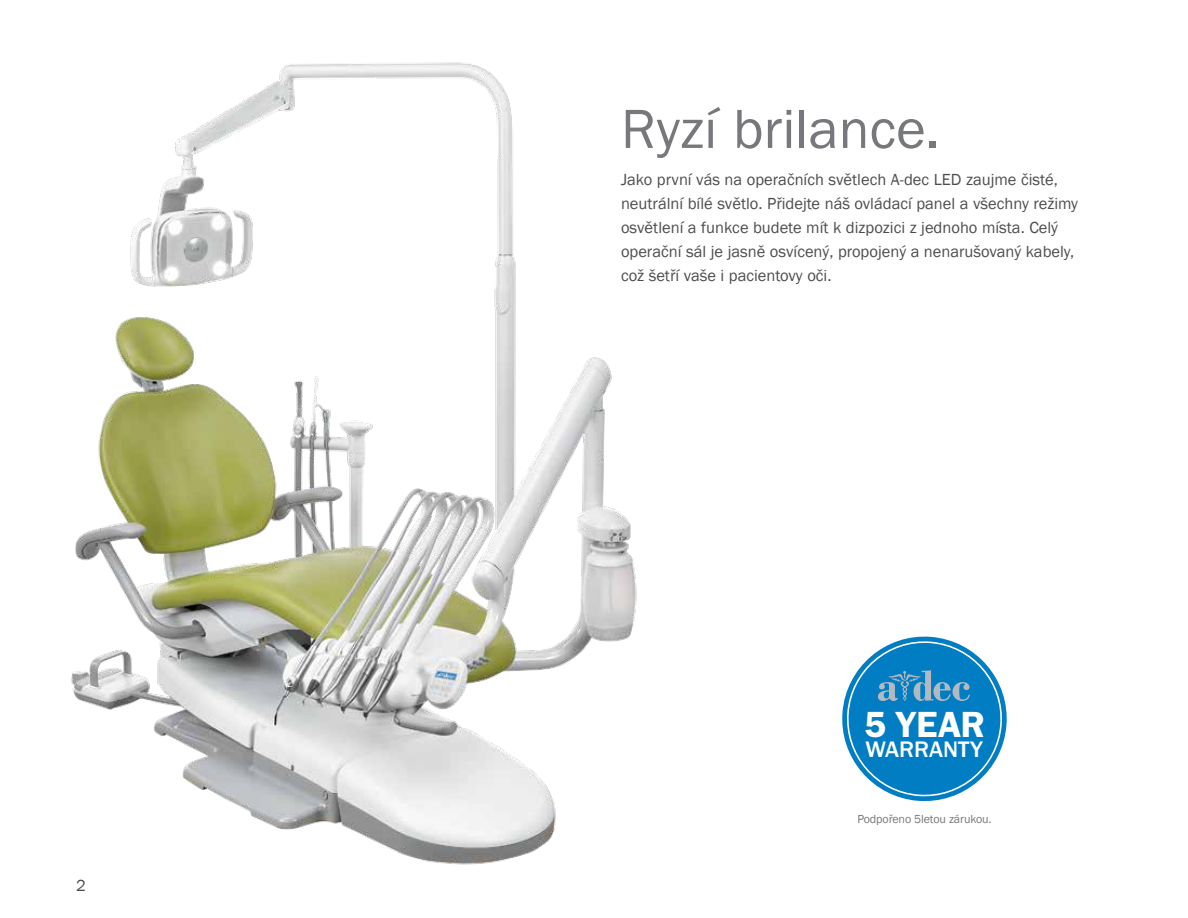
<style>
.page{position:relative;width:1188px;height:918px;background:#fff}
.page>*{position:absolute;margin:0;border:0;box-sizing:border-box;transform-origin:0 0}
.t1{font:57px "Franklin Gothic";color:#77787b}
.t2{font:600 37.65px "Franklin Gothic";color:#fff}
.t3{font:500 23.25px "Franklin Gothic";color:#fff}
.t4{font:16.5px/24px "Franklin Gothic";color:#4d4d4f}
.t5{font:12px "Franklin Gothic";letter-spacing:-.01em;color:#77787b}
</style>
<div class="page">
<img style="left:71px;top:62px;width:566px;height:803px">
<svg style="left:842px;top:636px;width:165px;height:166px"></svg>
<p class="t4" style="left:76px;top:874px;width:11px">2</p>
<h1 class="t1" style="left:621px;top:94px;width:321px">Ryzí brilance.</h1>
<p class="t4" style="left:621px;top:168px;width:459px">Jako první vás na operačních světlech A-dec LED zaujme čisté, neutrální bílé světlo. Přidejte náš ovládací panel a všechny režimy osvětlení a funkce budete mít k dizpozici z jednoho místa. Celý operační sál je jasně osvícený, propojený a nenarušovaný kabely, což šetří vaše i pacientovy oči.</p>
<h2 class="t2" style="left:864px;top:702px;width:122px">5 YEAR</h2>
<h3 class="t3" style="left:865px;top:735px;width:119px">WARRANTY</h3>
<p class="t5" style="left:857px;top:811px;width:136px">Podpořeno 5letou zárukou.</p>
</div>
